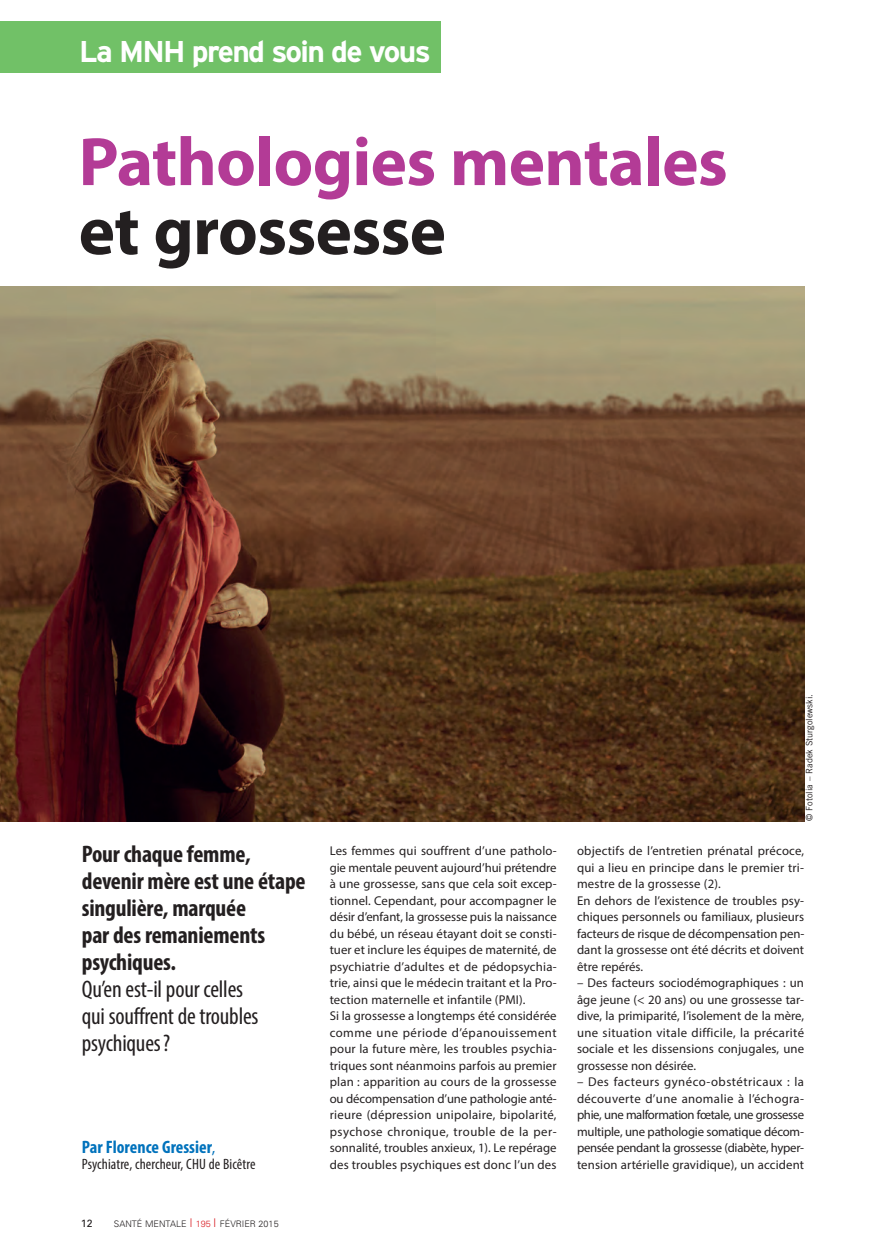
<style>
.page{position:relative;width:885px;height:1255px;background:#fff}
.page>*{position:absolute;margin:0;border:0;box-sizing:border-box;transform-origin:0 0}
.t1{font:700 69px "Myriad Pro";letter-spacing:-.01em;color:#b33b96}
.t2{font:700 69px "Myriad Pro";letter-spacing:-.01em;color:#231f20}
.t3{font:700 30px "Interstate";letter-spacing:-.055em;color:#fff}
.t4{font:700 condensed 24px/27px "Myriad Pro";letter-spacing:-.01em;color:#231f20}
.t5{font:condensed 24px/27px "Myriad Pro";letter-spacing:-.01em;color:#231f20}
.t6{font:700 condensed 18px "Myriad Pro";color:#0072bc}
.t7{font:condensed 15px "Myriad Pro";letter-spacing:.005em;color:#231f20}
.t8{font:12.75px/16.5px "Myriad Pro";letter-spacing:.01em;color:#231f20}
.t9{font:10.5px "Univers";color:#231f20}
.t10{font:300 9px "Univers";color:#231f20}
.t11{font:9px "Trade Gothic";color:#231f20}
.s1{font-weight:400}
.s2{font-size:12px;color:#d81c23}
.s3{color:#d81c23}
</style>
<div class="page">
<div style="left:0;top:21px;width:441px;height:51px;background:#71c167"></div>
<img style="left:0;top:286px;width:804px;height:535px">
<h2 class="t3" style="left:79px;top:35px;width:353px">La MNH prend soin de vous</h2>
<h1 class="t1" style="left:79px;top:136px;width:650px">Pathologies mentales</h1>
<h1 class="t2" style="left:79px;top:205px;width:369px">et grossesse</h1>
<p class="t11" style="left:806px;top:821px;width:129px;rotate:-90deg">© Fotolia – Radek Sturgolewski.</p>
<h3 class="t4" style="left:82px;top:842px;width:225px">Pour chaque femme, devenir mère est une étape singulière, marquée<br>par des remaniements psychiques.</h3>
<h3 class="t5" style="left:82px;top:977px;width:178px">Qu’en est-il pour celles qui souffrent de troubles psychiques?</h3>
<h3 class="t6" style="left:82px;top:1140px;width:135px">Par Florence Gressier<span class="s1">,</span></h3>
<p class="t7" style="left:82px;top:1158px;width:175px">Psychiatre, chercheur, CHU de Bicêtre</p>
<p class="t9" style="left:81px;top:1219px;width:13px">12</p>
<p class="t10" style="left:114px;top:1220px;width:166px">SANTÉ MENTALE <span class="s2">|</span> <span class="s3">195</span> <span class="s2">|</span> FÉVRIER 2015</p>
<p class="t8" style="left:329px;top:843px;width:228px">Les femmes qui souffrent d’une patholo&shy;gie mentale peuvent aujourd’hui prétendre à une grossesse, sans que cela soit excep&shy;tionnel. Cependant, pour accompagner le désir d’enfant, la grossesse puis la naissance du bébé, un réseau étayant doit se consti&shy;tuer et inclure les équipes de maternité, de psychiatrie d’adultes et de pédopsychia&shy;trie, ainsi que le médecin traitant et la Pro&shy;tection maternelle et infantile (PMI).<br>Si la grossesse a longtemps été considérée comme une période d’épanouissement pour la future mère, les troubles psychia&shy;triques sont néanmoins parfois au premier plan : apparition au cours de la grossesse ou décompensation d’une pathologie anté&shy;rieure (dépression unipolaire, bipolarité, psychose chronique, trouble de la per&shy;sonnalité, troubles anxieux, 1). Le repérage des troubles psychiques est donc l’un des</p>
<p class="t8" style="left:577px;top:843px;width:229px">objectifs de l’entretien prénatal précoce, qui a lieu en principe dans le premier tri&shy;mestre de la grossesse (2).<br>En dehors de l’existence de troubles psy&shy;chiques personnels ou familiaux, plusieurs facteurs de risque de décompensation pen&shy;dant la grossesse ont été décrits et doivent être repérés.</p>
<p class="t8" style="left:577px;top:975px;width:229px;text-align:justify">– Des facteurs sociodémographiques : un âge jeune (&lt; 20 ans) ou une grossesse tar&shy;dive, la primiparité, l’isolement de la mère, une situation vitale difficile, la précarité sociale et les dissensions conjugales, une grossesse non désirée.</p>
<p class="t8" style="left:577px;top:1074px;width:228px;text-align:justify">– Des facteurs gynéco-obstétricaux : la découverte d’une anomalie à l’échogra&shy;phie, une malformation fœtale, une grossesse multiple, une pathologie somatique décom&shy;pensée pendant la grossesse (diabète, hyper&shy;tension artérielle gravidique), un accident</p>
</div>
